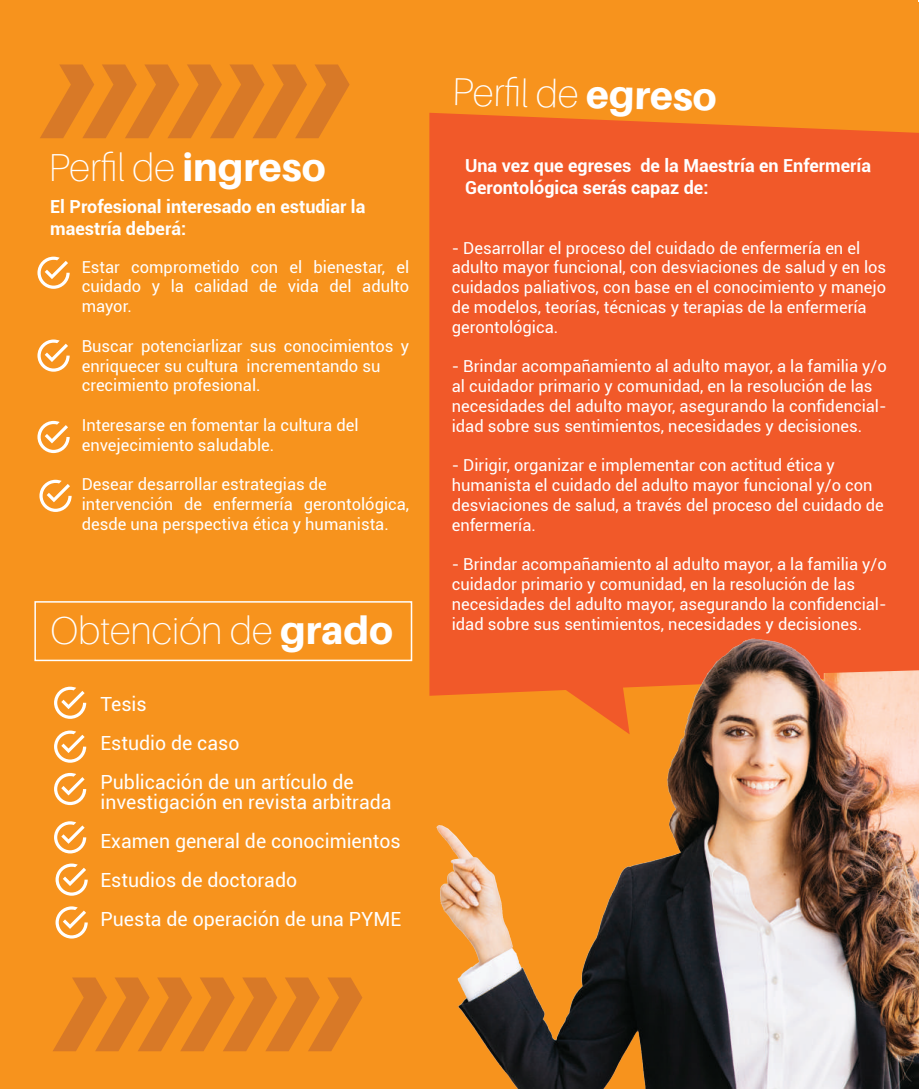
<style>
.page{position:relative;width:919px;height:1089px;background:#fff}
.page>*{position:absolute;margin:0;border:0;box-sizing:border-box;transform-origin:0 0}
.t1{font:100 39px "Aileron";color:#fff}
.t2{font:19.5px/39px "Roboto";color:#fff}
.t3{font:700 18px/21.6px "Roboto";color:#fff}
.t4{font:16.5px/19.8px "Roboto";color:#fff}
.s1{font-weight:800}
</style>
<div class="page">
<div style="left:0;top:0;width:916px;height:1089px;background:#f7931d"></div>
<div style="left:429px;top:113px;width:489px;height:517px;background:#f15929"></div>
<svg style="left:37px;top:257px;width:33px;height:32px"></svg>
<svg style="left:37px;top:339px;width:33px;height:33px"></svg>
<svg style="left:37px;top:421px;width:33px;height:32px"></svg>
<svg style="left:39px;top:480px;width:33px;height:32px"></svg>
<svg style="left:54px;top:687px;width:32px;height:32px"></svg>
<svg style="left:54px;top:730px;width:32px;height:33px"></svg>
<svg style="left:54px;top:773px;width:32px;height:32px"></svg>
<svg style="left:54px;top:821px;width:32px;height:32px"></svg>
<svg style="left:56px;top:863px;width:32px;height:33px"></svg>
<svg style="left:56px;top:906px;width:32px;height:32px"></svg>
<img style="left:429px;top:630px;width:489px;height:459px">
<svg style="left:555px;top:669px;width:74px;height:65px"></svg>
<div style="left:819px;top:607px;width:99px;height:66px;background:#f15929"></div>
<div style="left:34px;top:601px;width:378px;height:60px;border:2px solid #fff"></div>
<svg style="left:40px;top:64px;width:309px;height:74px"></svg>
<svg style="left:53px;top:977px;width:309px;height:74px"></svg>
<h1 class="t1" style="left:48px;top:146px;width:279px">Perfil de <span class="s1">ingreso</span></h1>
<p class="t3" style="left:50px;top:195px;width:316px">El Profesional interesado en estudiar la maestría deberá:</p>
<p class="t4" style="left:82px;top:256px;width:329px;text-align:justify">Estar comprometido con el bienestar, el cuidado y la calidad de vida del adulto mayor.</p>
<p class="t4" style="left:82px;top:335px;width:329px">Buscar potenciarlizar sus conocimientos y enriquecer su cultura incrementando su crecimiento profesional.</p>
<p class="t4" style="left:82px;top:415px;width:278px">Interesarse en fomentar la cultura del envejecimiento saludable.</p>
<p class="t4" style="left:82px;top:474px;width:329px">Desear desarrollar estrategias de intervención de enfermería gerontológica, desde una perspectiva ética y humanista.</p>
<h1 class="t1" style="left:50px;top:609px;width:344px">Obtención de <span class="s1">grado</span></h1>
<p class="t2" style="left:100px;top:684px;width:255px">Tesis<br>Estudio de caso<br>Publicación de un artículo de</p>
<p class="t2" style="left:100px;top:782px;width:302px">investigación en revista arbitrada<br>Examen general de conocimientos<br>Estudios de doctorado<br>Puesta de operación de una PYME</p>
<h1 class="t1" style="left:452px;top:71px;width:266px;rotate:1deg">Perfi l de <span class="s1">egreso</span></h1>
<p class="t3" style="left:465px;top:155px;width:407px">Una vez que egreses de la Maestría en Enfermería<br>Gerontológica serás capaz de:</p>
<p class="t4" style="left:451px;top:237px;width:436px">- Desarrollar el proceso del cuidado de enfermería en el adulto mayor funcional, con desviaciones de salud y en los cuidados paliativos, con base en el conocimiento y manejo de modelos, teorías, técnicas y terapias de la enfermería gerontológica.</p>
<p class="t4" style="left:451px;top:356px;width:436px">- Brindar acompañamiento al adulto mayor, a la familia y/o al cuidador primario y comunidad, en la resolución de las necesidades del adulto mayor, asegurando la confidencial&shy;idad sobre sus sentimientos, necesidades y decisiones.</p>
<p class="t4" style="left:451px;top:455px;width:433px">- Dirigir, organizar e implementar con actitud ética y humanista el cuidado del adulto mayor funcional y/o con desviaciones de salud, a través del proceso del cuidado de enfermería.</p>
<p class="t4" style="left:451px;top:554px;width:436px">- Brindar acompañamiento al adulto mayor, a la familia y/o cuidador primario y comunidad, en la resolución de las necesidades del adulto mayor, asegurando la confidencial&shy;idad sobre sus sentimientos, necesidades y decisiones.</p>
</div>
